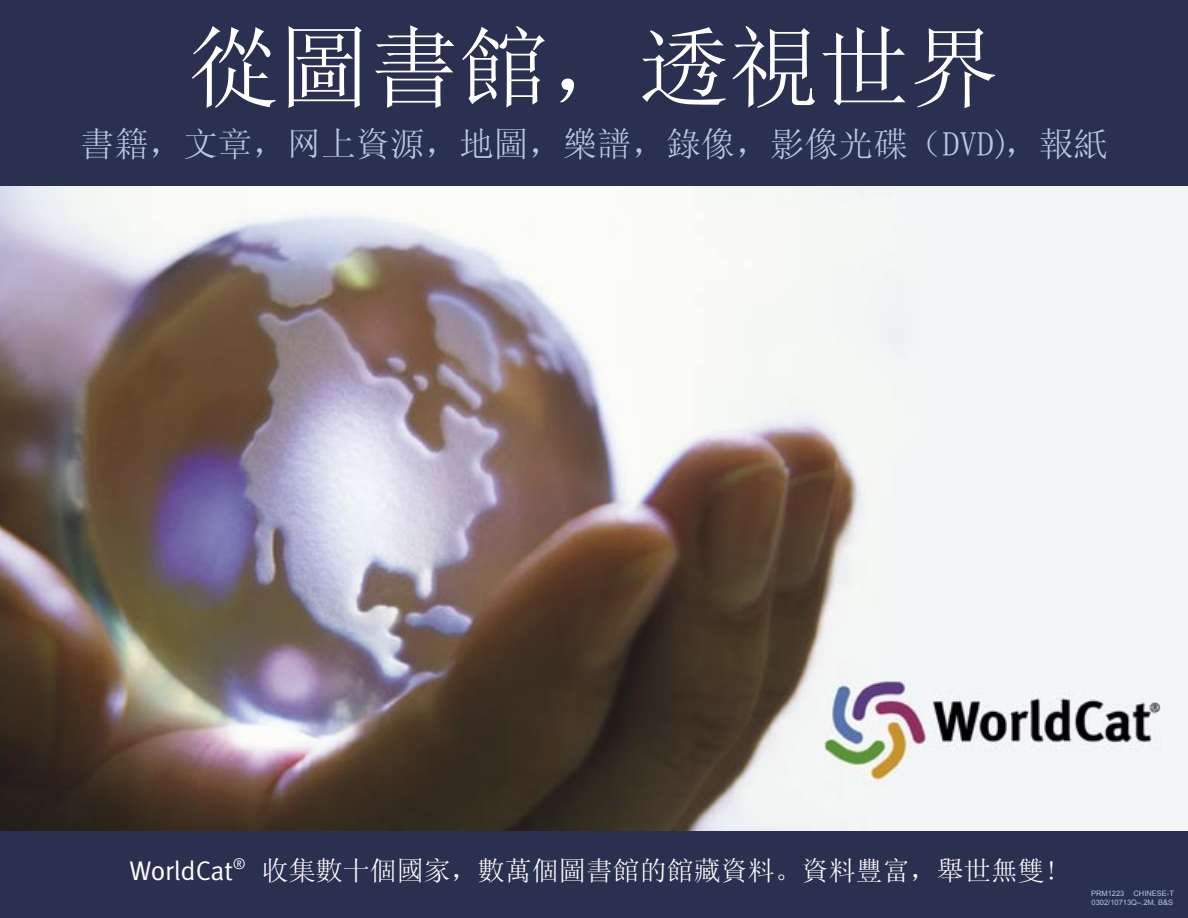
<style>
.page{position:relative;width:1188px;height:918px;background:#2a304f}
.page>*{position:absolute;margin:0;border:0;box-sizing:border-box;transform-origin:0 0}
.t1{font:90px "Sim Sun";color:#fff}
.t2{font:34.5px "Sim Sun";color:#b8c7e1}
.t3{font:27px "Sim Sun";color:#fff}
.t4{font:7.5px "Arial";color:#b8c7e1}
.s1{font-family:"Meta Normal"}
</style>
<div class="page">
<img style="left:0;top:187px;width:1188px;height:643px">
<p class="t1" style="left:189px;top:22px;width:811px">從圖書館，透視世界</p>
<p class="t2" style="left:80px;top:127px;width:1030px">書籍，文章，网上資源，地圖，樂譜，錄像，影像光碟（DVD)，報紙</p>
<p class="t3" style="left:130px;top:857px;width:930px"><span class="s1">WorldCat</span><sup>®</sup> 收集數十個國家，數萬個圖書館的館藏資料。資料豐富，舉世無雙!</p>
<p class="t4" style="left:1091px;top:889px;width:84px">PRM1223 CHINESE-T</p>
<p class="t4" style="left:1092px;top:898px;width:83px">0302/10713Q–.2M, B&amp;S</p>
</div>
